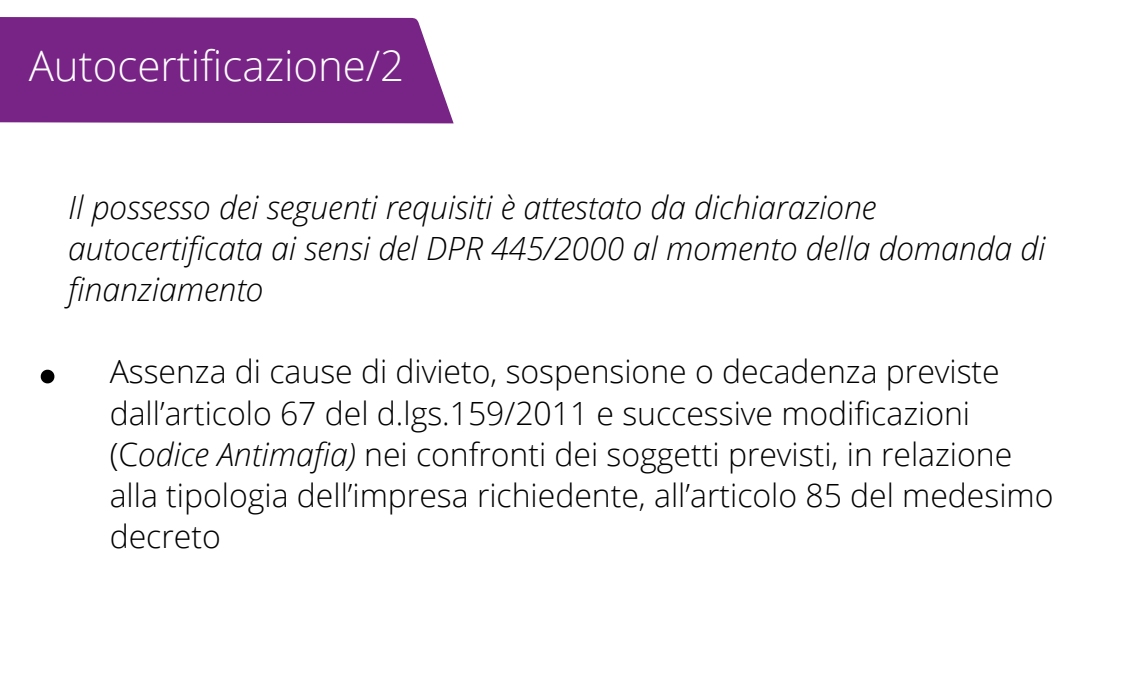
<style>
.page{position:relative;width:1134px;height:681px;background:#fff}
.page>*{position:absolute;margin:0;border:0;box-sizing:border-box;transform-origin:0 0}
.t1{font:300 42px "Open Sans";color:#fff}
.t2{font:300 32px/41.2px "Open Sans";color:#000}
.t3{font:italic 300 32px/41.2px "Open Sans";color:#000}
.s1{font-style:italic}
</style>
<div class="page">
<div style="left:0;top:17px;width:454px;height:107px;background:#782386"></div>
<svg style="left:41px;top:370px;width:13px;height:13px"></svg>
<h1 class="t1" style="left:29px;top:36px;width:377px">Autocertificazione/2</h1>
<p class="t3" style="left:68px;top:186px;width:979px">Il possesso dei seguenti requisiti è attestato da dichiarazione autocertificata ai sensi del DPR 445/2000 al momento della domanda di finanziamento</p>
<p class="t2" style="left:110px;top:350px;width:945px">Assenza di cause di divieto, sospensione o decadenza previste dall’articolo 67 del d.lgs.159/2011 e successive modificazioni (C<span class="s1">odice Antimafia)</span> nei confronti dei soggetti previsti, in relazione alla tipologia dell’impresa richiedente, all’articolo 85 del medesimo decreto</p>
</div>
